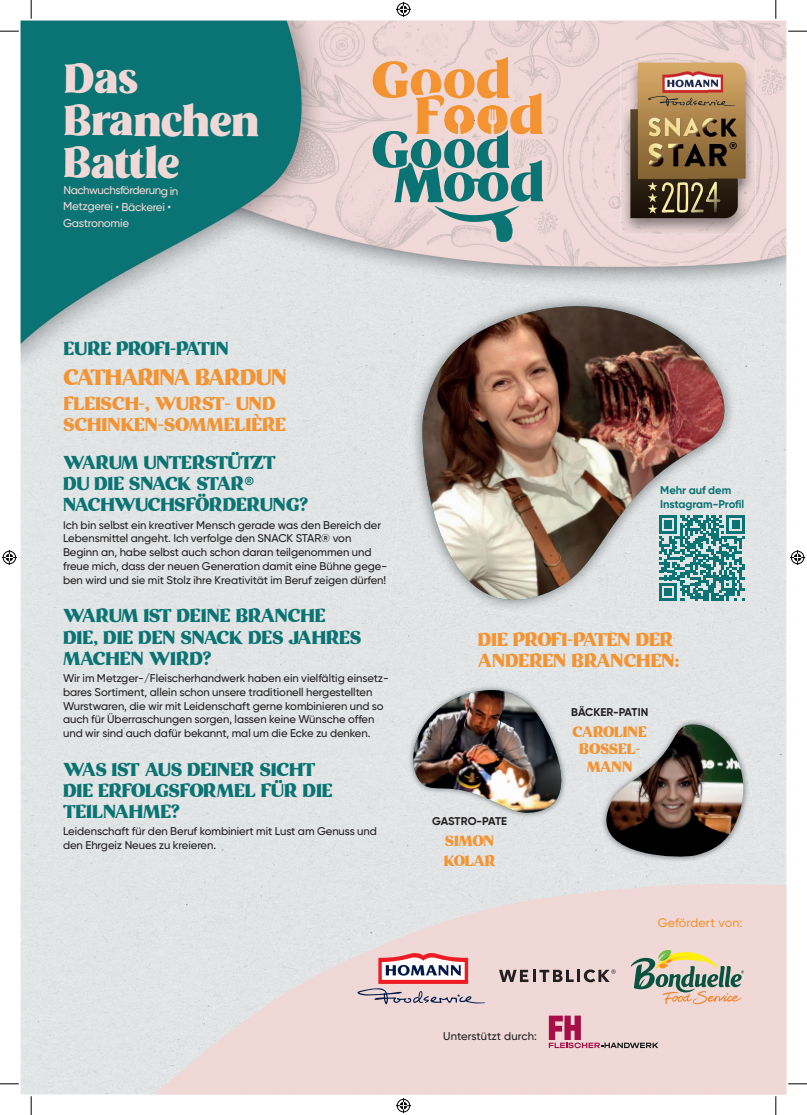
<style>
.page{position:relative;width:807px;height:1115px;background:#fff}
.page>*{position:absolute;margin:0;border:0;box-sizing:border-box;transform-origin:0 0}
.t1{font:42.38px/42.5px "Brume";color:#efd8d6}
.t2{font:22.5px "Brume";letter-spacing:-.025em;color:#f49332}
.t3{font:18.75px/21.2px "Brume";letter-spacing:-.005em;color:#0a7373}
.t4{font:18.75px/21.2px "Brume";letter-spacing:-.005em;color:#f49332}
.t5{font:18.75px "Brume";letter-spacing:-.025em;color:#0a7373}
.t6{font:15px/17.5px "Brume";letter-spacing:-.005em;color:#f49332}
.t7{font:500 12.5px "Gilroy";letter-spacing:.01em;color:#f49332}
.t8{font:500 11.38px/16.2px "Gilroy";letter-spacing:-.05em;color:#efd8d6}
.t9{font:500 11.25px/13.8px "Gilroy";letter-spacing:-.005em;color:#231f20}
.t10{font:700 11.25px/13.8px "Gilroy";letter-spacing:-.005em;color:#0a7373}
.t11{font:700 11.25px "Gilroy";letter-spacing:-.005em;color:#231f20}
</style>
<div class="page">
<img style="left:21px;top:21px;width:765px;height:1073px">
<svg style="left:154px;top:883px;width:632px;height:211px;background:#eadbda"></svg>
<img style="left:394px;top:275px;width:310px;height:281px">
<div style="left:703px;top:307px;width:45px;height:329px;background:#e2e5e5"></div>
<div style="left:389px;top:556px;width:315px;height:79px;background:#e2e4e5"></div>
<svg style="left:418px;top:294px;width:310px;height:334px;background:#dde0e0"></svg>
<img style="left:418px;top:306px;width:310px;height:321px">
<div style="left:585px;top:710px;width:175px;height:166px;background:#e2e5e5"></div>
<img style="left:605px;top:724px;width:144px;height:134px">
<div style="left:383px;top:654px;width:210px;height:214px;background:#e2e4e5"></div>
<div style="left:408px;top:689px;width:187px;height:128px;background:#e2e5e5"></div>
<img style="left:412px;top:690px;width:150px;height:127px">
<svg style="left:659px;top:515px;width:85px;height:86px;background:#5f9f9f"></svg>
<img style="left:620px;top:60px;width:135px;height:175px">
<img style="left:624px;top:59px;width:126px;height:163px">
<svg style="left:367px;top:52px;width:182px;height:195px;background:#c4bbac"></svg>
<svg style="left:499px;top:969px;width:116px;height:13px;background:#9b8c8b"></svg>
<svg style="left:630px;top:950px;width:113px;height:54px;background:#c0baa3"></svg>
<svg style="left:357px;top:953px;width:128px;height:51px;background:#d6b0b5"></svg>
<svg style="left:548px;top:1015px;width:110px;height:33px;background:#d7a8b2"></svg>
<svg style="left:0;top:30px;width:19px;height:2px"></svg>
<svg style="left:788px;top:30px;width:18px;height:2px"></svg>
<svg style="left:0;top:1083px;width:19px;height:1px"></svg>
<svg style="left:788px;top:1083px;width:18px;height:1px"></svg>
<svg style="left:30px;top:0;width:2px;height:19px"></svg>
<svg style="left:30px;top:1096px;width:2px;height:19px"></svg>
<svg style="left:775px;top:0;width:1px;height:19px"></svg>
<svg style="left:775px;top:1096px;width:1px;height:19px"></svg>
<svg style="left:396px;top:2px;width:15px;height:15px"></svg>
<svg style="left:396px;top:1098px;width:15px;height:15px"></svg>
<svg style="left:2px;top:550px;width:15px;height:15px"></svg>
<svg style="left:790px;top:550px;width:15px;height:15px"></svg>
<h1 class="t1" style="left:63px;top:61px;width:198px">Das<br>Branchen<br>Battle</h1>
<p class="t8" style="left:63px;top:182px;width:117px">Nachwuchsförderung in<br>Metzgerei • Bäckerei •<br>Gastronomie</p>
<h3 class="t5" style="left:64px;top:337px;width:167px">EURE PROFI-PATIN</h3>
<h2 class="t2" style="left:64px;top:364px;width:225px">CATHARINA BARDUN</h2>
<h3 class="t4" style="left:64px;top:394px;width:224px">FLEISCH-, WURST- UND<br>SCHINKEN-SOMMELIÈRE</h3>
<h3 class="t3" style="left:63px;top:453px;width:246px">WARUM UNTERSTÜTZT<br>DU DIE SNACK STAR®<br>NACHWUCHSFÖRDERUNG?</h3>
<p class="t9" style="left:63px;top:518px;width:325px">Ich bin selbst ein kreativer Mensch gerade was den Bereich der Lebensmittel angeht. Ich verfolge den SNACK STAR® von Beginn an, habe selbst auch schon daran teilgenommen und freue mich, dass der neuen Generation damit eine Bühne gege&shy;ben wird und sie mit Stolz ihre Kreativität im Beruf zeigen dürfen!</p>
<h3 class="t3" style="left:63px;top:607px;width:299px">WARUM IST DEINE BRANCHE<br>DIE, DIE DEN SNACK DES JAHRES<br>MACHEN WIRD?</h3>
<p class="t9" style="left:63px;top:671px;width:327px">Wir im Metzger-/Fleischerhandwerk haben ein vielfältig einsetz&shy;bares Sortiment, allein schon unsere traditionell hergestellten Wurstwaren, die wir mit Leidenschaft gerne kombinieren und so auch für Überraschungen sorgen, lassen keine Wünsche offen und wir sind auch dafür bekannt, mal um die Ecke zu denken.</p>
<h3 class="t3" style="left:63px;top:760px;width:271px">WAS IST AUS DEINER SICHT<br>DIE ERFOLGSFORMEL FÜR DIE<br>TEILNAHME?</h3>
<p class="t9" style="left:63px;top:824px;width:315px">Leidenschaft für den Beruf kombiniert mit Lust am Genuss und den Ehrgeiz Neues zu kreieren.</p>
<p class="t10" style="left:660px;top:483px;width:85px">Mehr auf dem<br>Instagram-Profil</p>
<h3 class="t4" style="left:478px;top:631px;width:203px">DIE PROFI-PATEN DER<br>ANDEREN BRANCHEN:</h3>
<p class="t11" style="left:432px;top:814px;width:76px">GASTRO-PATE</p>
<h3 class="t6" style="left:443px;top:831px;width:53px;line-height:20.4px">SIMON<br>KOLAR</h3>
<p class="t11" style="left:571px;top:705px;width:79px">BÄCKER-PATIN</p>
<h3 class="t6" style="left:572px;top:724px;width:76px;text-align:center">CAROLINE<br>BOSSEL-<br>MANN</h3>
<p class="t7" style="left:657px;top:915px;width:86px">Gefördert von:</p>
<p class="t9" style="left:443px;top:1029px;width:95px">Unterstützt durch:</p>
</div>
